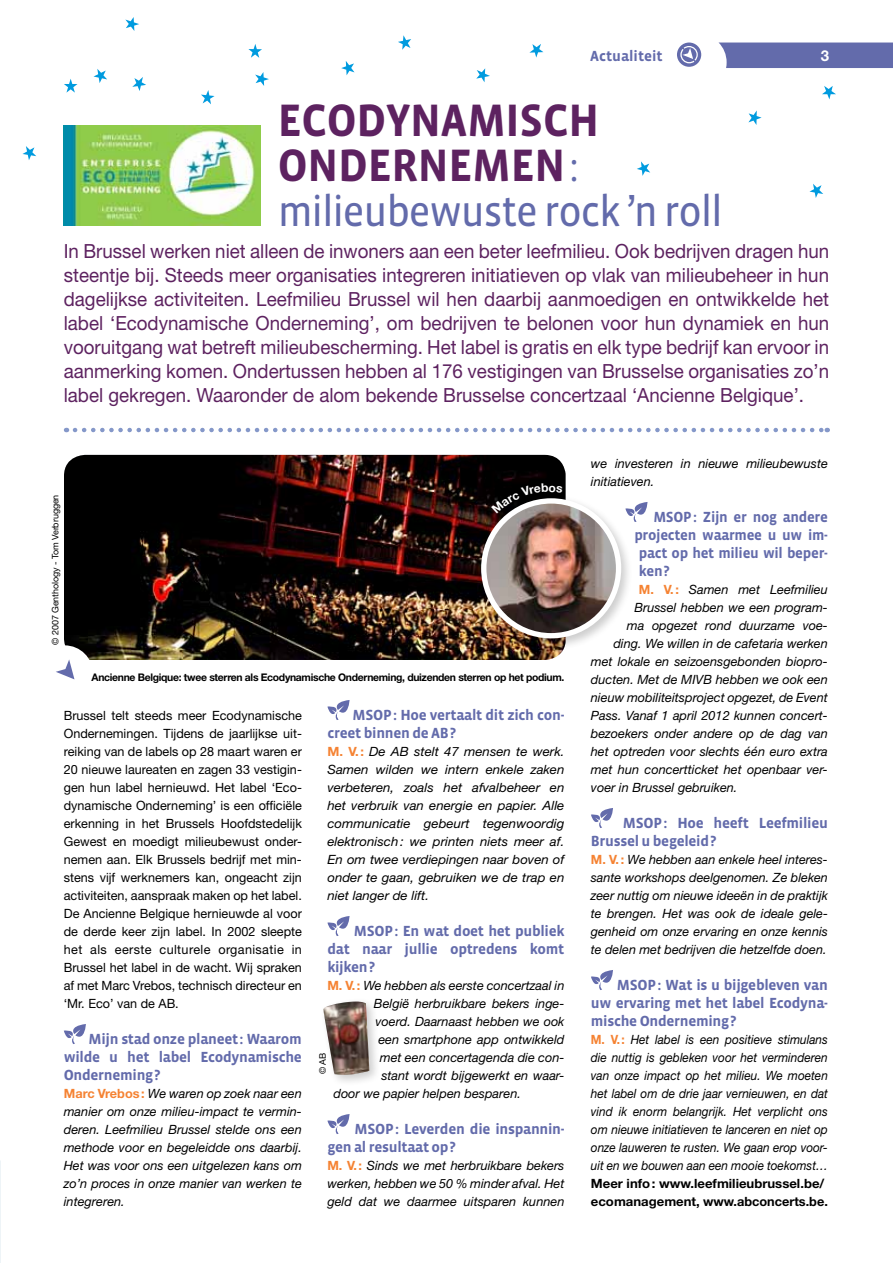
<style>
.page{position:relative;width:893px;height:1263px;background:#fff}
.page>*{position:absolute;margin:0;border:0;box-sizing:border-box;transform-origin:0 0}
.t1{font:700 46.5px/45px "Vista Sans";letter-spacing:.1em;color:#5d2260;scale:.95 1}
.t2{font:43.5px "Vista Sans Reg";letter-spacing:-.03em;color:#636bab;scale:.95 1}
.t3{font:19.5px/24px "Helvetica Neue LT Std";color:#5d2260;text-align:justify;scale:.96 1}
.t4{font:700 15px/18px "Vista Sans";letter-spacing:-.02em;color:#636bab;text-align:justify}
.t5{font:700 15px "Vista Sans";color:#636bab}
.t6{font:700 15px "Helvetica Neue LT Std";color:#fff}
.t7{font:italic 12.75px/18px "Helvetica Neue LT Std";color:#000;text-align:justify}
.t8{font:12.75px/18px "Helvetica Neue LT Std";color:#000;text-align:justify}
.t9{font:italic 12.75px/18px "Helvetica Neue LT Std";color:#000;text-align:justify;scale:.93 1}
.t10{font:italic 12.75px/18px "Helvetica Neue LT Std";color:#000;text-align:justify;scale:1.04 1}
.t11{font:700 12.75px/18px "Helvetica Neue LT Std";color:#000}
.t12{font:700 10.5px "Helvetica Neue LT Std";letter-spacing:-.03em;color:#000}
.t13{font:9px "Helvetica Neue LT Std";letter-spacing:-.01em;color:#000}
.s1{font-family:"Vista Sans Reg";font-weight:400;font-size:43.5px;color:#636bab}
.s2{font-weight:700;font-style:normal;color:#f58333}
</style>
<div class="page">
<div style="left:719px;top:43px;width:174px;height:25px;background:#636bab"></div>
<div style="left:677px;top:43px;width:24px;height:24px;background:#636bab;border-radius:50%"></div>
<svg style="left:679px;top:45px;width:20px;height:19px"></svg>
<svg style="left:75px;top:428px;width:753px;height:4px"></svg>
<svg style="left:327px;top:700px;width:23px;height:20px"></svg>
<svg style="left:327px;top:916px;width:23px;height:20px"></svg>
<svg style="left:327px;top:1114px;width:23px;height:20px"></svg>
<svg style="left:634px;top:502px;width:13px;height:20px"></svg>
<svg style="left:591px;top:808px;width:22px;height:20px"></svg>
<svg style="left:591px;top:970px;width:22px;height:20px"></svg>
<img style="left:64px;top:455px;width:502px;height:205px">
<div style="left:36px;top:645px;width:57px;height:57px;background:#fff;border-radius:50%"></div>
<svg style="left:56px;top:659px;width:18px;height:20px"></svg>
<div style="left:477px;top:494px;width:157px;height:157px;background:#000;opacity:.2"></div>
<img style="left:484px;top:501px;width:135px;height:135px;border-radius:66px">
<div style="left:481px;top:498px;width:140px;height:140px;border:5px solid #fff;border-radius:50%"></div>
<img style="left:64px;top:125px;width:196px;height:101px">
<div style="left:320px;top:997px;width:61px;height:90px;background:#000;opacity:.2"></div>
<img style="left:322px;top:1001px;width:47px;height:76px">
<svg style="left:64px;top:79px;width:14px;height:14px"></svg>
<svg style="left:201px;top:90px;width:14px;height:14px"></svg>
<svg style="left:23px;top:146px;width:13px;height:14px"></svg>
<svg style="left:637px;top:161px;width:13px;height:15px"></svg>
<svg style="left:398px;top:35px;width:13px;height:15px"></svg>
<svg style="left:132px;top:77px;width:14px;height:14px"></svg>
<svg style="left:529px;top:44px;width:14px;height:14px"></svg>
<svg style="left:248px;top:44px;width:14px;height:14px"></svg>
<svg style="left:748px;top:110px;width:14px;height:15px"></svg>
<svg style="left:809px;top:184px;width:14px;height:14px"></svg>
<svg style="left:94px;top:69px;width:13px;height:14px"></svg>
<svg style="left:341px;top:61px;width:14px;height:14px"></svg>
<svg style="left:255px;top:72px;width:14px;height:14px"></svg>
<svg style="left:125px;top:17px;width:14px;height:14px"></svg>
<svg style="left:476px;top:68px;width:14px;height:14px"></svg>
<svg style="left:822px;top:86px;width:14px;height:13px"></svg>
<svg style="left:64px;top:1024px;width:22px;height:20px"></svg>
<svg style="left:491px;top:483px;width:72px;height:31px;background:#3b3837"></svg>
<p class="t5" style="left:590px;top:48px;width:74px">Actualiteit</p>
<p class="t6" style="left:821px;top:46px;width:10px">3</p>
<h1 class="t1" style="left:278px;top:99px;width:340px">Ecodynamisch onderneme</h1>
<h1 class="t1" style="left:535px;top:144px;width:48px">n<span class="s1">:</span></h1>
<h2 class="t2" style="left:278px;top:189px;width:470px">milieubewuste rock ’n roll</h2>
<p class="t3" style="left:64px;top:239px;width:799px">In Brussel werken niet alleen de inwoners aan een beter leefmilieu. Ook bedrijven dragen hun steentje bij. Steeds meer organisaties integreren initiatieven op vlak van milieubeheer in hun dagelijkse activiteiten. Leefmilieu Brussel wil hen daarbij aanmoedigen en ontwikkelde het label ‘Ecodynamische Onderneming’, om bedrijven te belonen voor hun dynamiek en hun vooruitgang wat betreft milieubescherming. Het label is gratis en elk type bedrijf kan ervoor in aanmerking komen. Ondertussen hebben al 176 vestigingen van Brusselse organisaties zo’n label gekregen. Waaronder de alom bekende Brusselse concertzaal ‘Ancienne Belgique’.</p>
<p class="t13" style="left:50px;top:645px;width:152px;rotate:-90deg">© 2007 Genthology - Tom Verbruggen</p>
<p class="t12" style="left:92px;top:670px;width:474px">Ancienne Belgique: twee sterren als Ecodynamische Onderneming, duizenden sterren op het podium.</p>
<p class="t8" style="left:64px;top:706px;width:240px">Brussel telt steeds meer Ecodynamische Ondernemingen. Tijdens de jaarlijkse uit&shy;reiking van de labels op 28 maart waren er 20 nieuwe laureaten en zagen 33 vestigin&shy;gen hun label hernieuwd. Het label ‘Eco&shy;dynamische Onderneming’ is een officiële erkenning in het Brussels Hoofdstedelijk Gewest en moedigt milieubewust onder&shy;nemen aan. Elk Brussels bedrijf met min&shy;stens vijf werknemers kan, ongeacht zijn activiteiten, aanspraak maken op het label.<br>De Ancienne Belgique hernieuwde al voor de derde keer zijn label. In 2002 sleepte het als eerste culturele organisatie in Brussel het label in de wacht. Wij spraken af met Marc Vrebos, technisch directeur en ‘Mr. Eco’ van de AB.</p>
<p class="t4" style="left:64px;top:1030px;width:240px;text-indent:25px">Mijn stad onze planeet: Waarom wilde u het label Ecodynamische Onderneming?</p>
<p class="t7" style="left:64px;top:1084px;width:240px"><span class="s2">Marc Vrebos:</span> We waren op zoek naar een manier om onze milieu-impact te vermin&shy;deren. Leefmilieu Brussel stelde ons een methode voor en begeleidde ons daarbij.<br>Het was voor ons een uitgelezen kans om zo’n proces in onze manier van werken te integreren.</p>
<p class="t4" style="left:327px;top:706px;width:238px;text-indent:25px">MSOP: Hoe vertaalt dit zich con&shy;creet binnen de AB ?</p>
<p class="t10" style="left:327px;top:742px;width:229px"><span class="s2">M. V.:</span> De AB stelt 47 mensen te werk.<br>Samen wilden we intern enkele zaken verbeteren, zoals het afvalbeheer en het verbruik van energie en papier. Alle communicatie gebeurt tegenwoordig elektronisch: we printen niets meer af.<br>En om twee verdiepingen naar boven of onder te gaan, gebruiken we de trap en niet langer de lift.</p>
<p class="t4" style="left:327px;top:922px;width:239px;text-indent:26px">MSOP: En wat doet het publiek dat naar jullie optredens komt kijken?</p>
<p class="t7" style="left:327px;top:976px;width:238px"><span class="s2">M. V.:</span> We hebben als eerste concertzaal in</p>
<p class="t7" style="left:374px;top:994px;width:192px">België herbruikbare bekers inge-</p>
<p class="t7" style="left:375px;top:1012px;width:191px">voerd. Daarnaast hebben we ook</p>
<p class="t7" style="left:378px;top:1030px;width:187px">een smartphone app ontwikkeld</p>
<p class="t7" style="left:380px;top:1048px;width:186px">met een concertagenda die con-</p>
<p class="t7" style="left:381px;top:1066px;width:185px">stant wordt bijgewerkt en waar-</p>
<p class="t7" style="left:333px;top:1084px;width:189px">door we papier helpen besparen.</p>
<p class="t4" style="left:327px;top:1120px;width:239px;text-indent:27px">MSOP: Leverden die inspannin&shy;gen al resultaat op?</p>
<p class="t7" style="left:327px;top:1156px;width:239px"><span class="s2">M. V.:</span> Sinds we met herbruikbare bekers werken, hebben we 50 % minder afval. Het geld dat we daarmee uitsparen kunnen</p>
<p class="t13" style="left:317px;top:1074px;width:23px;rotate:-90deg">© AB</p>
<p class="t7" style="left:591px;top:454px;width:238px">we investeren in nieuwe milieubewuste initiatieven.</p>
<p class="t4" style="left:634px;top:508px;width:195px;text-indent:19px">MSOP: Zijn er nog andere projecten waarmee u uw im&shy;pact op het milieu wil beper&shy;ken?</p>
<p class="t7" style="left:639px;top:580px;width:191px"><span class="s2">M. V.:</span> Samen met Leefmilieu</p>
<p class="t7" style="left:634px;top:598px;width:195px">Brussel hebben we een program-</p>
<p class="t7" style="left:627px;top:616px;width:203px">ma opgezet rond duurzame voe-</p>
<p class="t7" style="left:613px;top:634px;width:216px">ding. We willen in de cafetaria werken</p>
<p class="t7" style="left:591px;top:652px;width:239px">met lokale en seizoensgebonden biopro-</p>
<p class="t7" style="left:591px;top:670px;width:238px">ducten. Met de MIVB hebben we ook een</p>
<p class="t7" style="left:591px;top:688px;width:239px">nieuw mobiliteitsproject opgezet, de Event</p>
<p class="t7" style="left:591px;top:706px;width:238px">Pass. Vanaf 1 april 2012 kunnen concert-</p>
<p class="t7" style="left:591px;top:724px;width:238px">bezoekers onder andere op de dag van</p>
<p class="t7" style="left:591px;top:742px;width:239px">het optreden voor slechts één euro extra</p>
<p class="t7" style="left:591px;top:760px;width:238px">met hun concertticket het openbaar ver-</p>
<p class="t7" style="left:591px;top:778px;width:148px">voer in Brussel gebruiken.</p>
<p class="t4" style="left:591px;top:814px;width:238px;text-indent:32px">MSOP: Hoe heeft Leefmilieu<br>Brussel u begeleid?</p>
<p class="t7" style="left:591px;top:850px;width:239px"><span class="s2">M. V.:</span> We hebben aan enkele heel interes&shy;sante workshops deelgenomen. Ze bleken zeer nuttig om nieuwe ideeën in de praktijk te brengen. Het was ook de ideale gele&shy;genheid om onze ervaring en onze kennis te delen met bedrijven die hetzelfde doen.</p>
<p class="t4" style="left:591px;top:976px;width:238px;text-indent:26px">MSOP: Wat is u bijgebleven van uw ervaring met het label Ecodyna&shy;mische Onderneming?</p>
<p class="t9" style="left:591px;top:1030px;width:256px"><span class="s2">M. V.:</span> Het label is een positieve stimulans die nuttig is gebleken voor het verminderen van onze impact op het milieu. We moeten het label om de drie jaar vernieuwen, en dat vind ik enorm belangrijk. Het verplicht ons om nieuwe initiatieven te lanceren en niet op onze lauweren te rusten. We gaan erop voor&shy;uit en we bouwen aan een mooie toekomst…</p>
<p class="t11" style="left:591px;top:1174px;width:239px">Meer info: www.leefmilieubrussel.be/ ecomanagement, www.abconcerts.be.</p>
</div>
